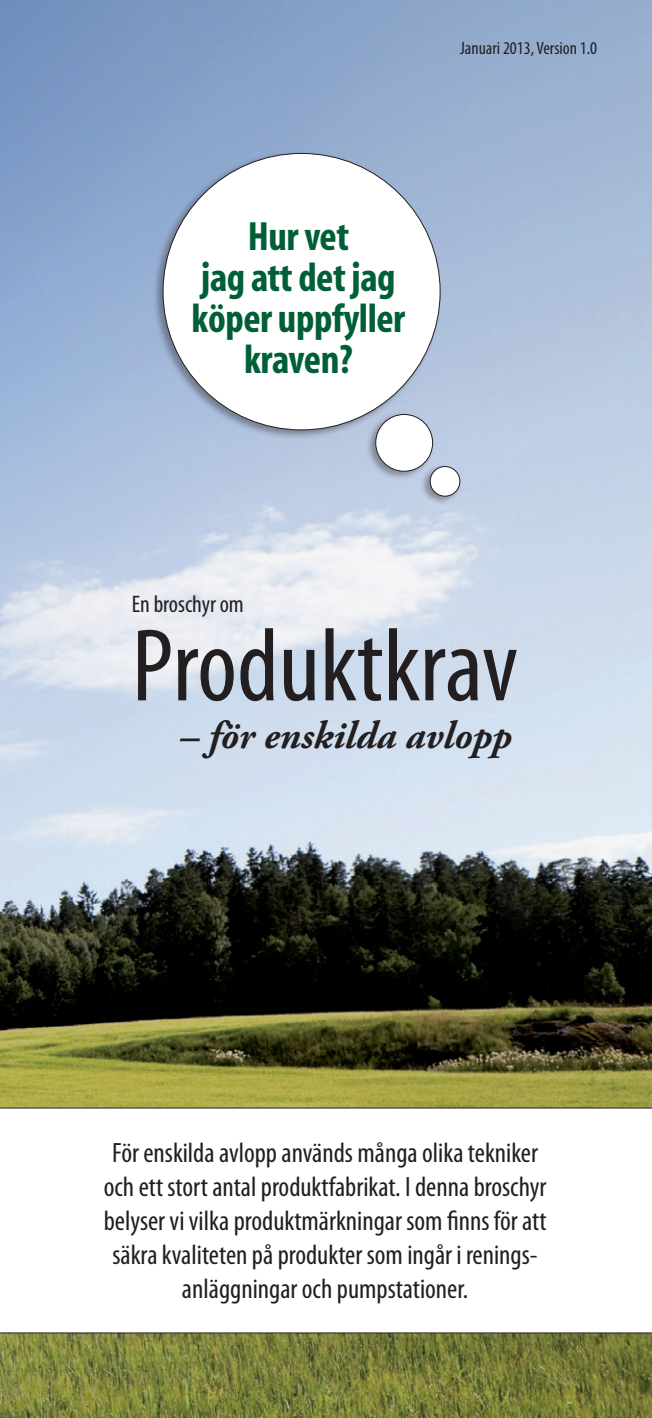
<style>
.page{position:relative;width:652px;height:1418px;background:#fff}
.page>*{position:absolute;margin:0;border:0;box-sizing:border-box;transform-origin:0 0}
.t1{font:condensed 104.2px "Myriad Pro";color:#231f20}
.t2{font:700 condensed 41px "Myriad";letter-spacing:-.01em;color:#005f36}
.t3{font:italic 700 39.2px "Adobe Garamond Pro";color:#231f20}
.t4{font:condensed 28px/34px "Myriad Pro";color:#231f20;text-align:center}
.t5{font:condensed 24px "Myriad Pro";color:#231f20}
.t6{font:condensed 18px "Myriad Pro";color:#231f20}
</style>
<div class="page">
<img style="left:0;top:0;width:652px;height:1417px">
<div style="left:152px;top:150px;width:290px;height:290px;background:#231f20;opacity:.4"></div>
<div style="left:163px;top:153px;width:277px;height:277px;background:#fff;border-radius:50%"></div>
<div style="left:365px;top:411px;width:70px;height:69px;background:#231f20;opacity:.4"></div>
<div style="left:376px;top:414px;width:57px;height:57px;background:#fff;border-radius:50%"></div>
<div style="left:375px;top:414px;width:58px;height:57px;border:1px solid #231f20;border-radius:50%"></div>
<div style="left:420px;top:464px;width:42px;height:42px;background:#231f20;opacity:.4"></div>
<div style="left:430px;top:466px;width:30px;height:30px;background:#fff;border-radius:50%"></div>
<div style="left:430px;top:466px;width:30px;height:30px;border:1px solid #231f20;border-radius:50%"></div>
<div style="left:0;top:1107px;width:652px;height:225px;background:#fff"></div>
<hr style="left:0;top:1107px;width:652px;height:1px;background:#231f20">
<hr style="left:0;top:1332px;width:652px;height:1px;background:#231f20">
<p class="t6" style="left:460px;top:38px;width:139px">Januari 2013, Version 1.0</p>
<p class="t2" style="left:248px;top:216px;width:103px">Hur vet</p>
<p class="t2" style="left:201px;top:257px;width:196px">jag att det jag</p>
<p class="t2" style="left:192px;top:298px;width:215px">köper uppfyller</p>
<p class="t2" style="left:244px;top:339px;width:110px">kraven?</p>
<p class="t5" style="left:132px;top:591px;width:114px">En broschyr om</p>
<p class="t1" style="left:132px;top:609px;width:388px">Produktkrav</p>
<p class="t3" style="left:180px;top:713px;width:334px">– för enskilda avlopp</p>
<p class="t4" style="left:104px;top:1135px;width:444px">För enskilda avlopp används många olika tekniker och ett stort antal produktfabrikat. I denna broschyr belyser vi vilka produktmärkningar som finns för att säkra kvaliteten på produkter som ingår i renings&shy;anläggningar och pumpstationer.</p>
</div>
